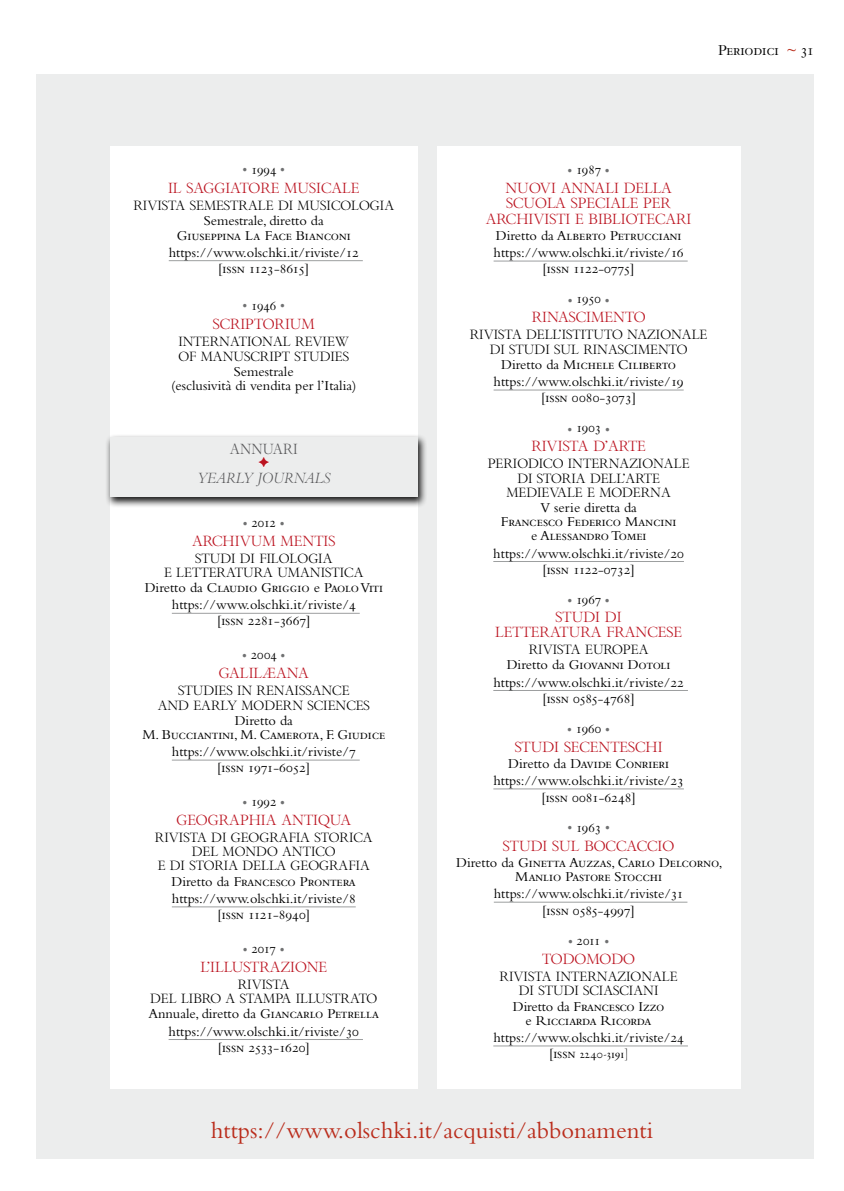
<style>
.page{position:relative;width:844px;height:1191px;background:#fff}
.page>*{position:absolute;margin:0;border:0;box-sizing:border-box;transform-origin:0 0}
.t1{font:24.5px "Bembo Std";color:#ba2c1b}
.t2{font:15.75px "Bembo Std";letter-spacing:-.02em;color:#000}
.t3{font:14.17px/16.6px "Bembo Std";color:#000;text-align:center}
.t4{font:14.17px/15.4px "Bembo Titling MT Std";color:#bb1320;text-align:center}
.t5{font:14.17px/14.2px "Bembo Std";letter-spacing:-.02em;color:#000;text-align:center}
.t6{font:14.17px "Bembo Std";color:#000;scale:.96 1}
.t7{font:14.17px/14.2px "Bembo Std";letter-spacing:-.03em;color:#000;text-align:center}
.t8{font:14.17px "Garamond Premr Pro Disp";color:#000}
.t9{font:italic 14.17px "Bembo Titling MT Std";color:#58585a;scale:.96 1}
.t10{font:14.17px "Bembo Titling MT Std";color:#58585a;scale:.96 1}
.t11{font:12.95px/14.2px "Bembo Titling MT Std";color:#000;text-align:center}
.s1{color:#707172}
.s2{color:#ba2c1b}
.s3{font-family:"Bembo Std"}
</style>
<div class="page">
<div style="left:37px;top:74px;width:777px;height:1084px;background:#eceded"></div>
<div style="left:437px;top:146px;width:303px;height:942px;background:#fff"></div>
<hr style="left:493px;top:261px;width:194px;height:1px;background:#9c9e9f">
<hr style="left:493px;top:390px;width:190px;height:1px;background:#9c9e9f">
<hr style="left:493px;top:561px;width:190px;height:1px;background:#9c9e9f">
<hr style="left:493px;top:690px;width:194px;height:1px;background:#9c9e9f">
<hr style="left:493px;top:788px;width:190px;height:1px;background:#9c9e9f">
<hr style="left:493px;top:902px;width:194px;height:1px;background:#9c9e9f">
<hr style="left:493px;top:1045px;width:194px;height:1px;background:#9c9e9f">
<div style="left:110px;top:146px;width:307px;height:942px;background:#fff"></div>
<hr style="left:169px;top:260px;width:194px;height:1px;background:#9c9e9f">
<hr style="left:172px;top:613px;width:187px;height:1px;background:#9c9e9f">
<hr style="left:172px;top:760px;width:187px;height:1px;background:#9c9e9f">
<hr style="left:172px;top:906px;width:183px;height:1px;background:#9c9e9f">
<hr style="left:168px;top:1039px;width:195px;height:1px;background:#9c9e9f">
<div style="left:105px;top:434px;width:322px;height:74px;background:#000;opacity:.91"></div>
<div style="left:110px;top:437px;width:307px;height:59px;background:#eceded"></div>
<svg style="left:258px;top:457px;width:11px;height:11px"></svg>
<p class="t6" style="left:242px;top:161px;width:46px"><span class="s1">•</span> 1994 <span class="s1">•</span></p>
<p class="t4" style="left:168px;top:180px;width:193px">IL SAGGIATORE MUSICALE</p>
<p class="t11" style="left:133px;top:198px;width:262px">RIVISTA SEMESTRALE DI MUSICOLOGIA</p>
<p class="t3" style="left:177px;top:213px;width:175px;line-height:14.2px">Semestrale, diretto da<br>Giuseppina La Face Bianconi</p>
<p class="t3" style="left:169px;top:244px;width:191px;line-height:15.9px">https://www.olschki.it/riviste/12 [Issn 1123-8615]</p>
<p class="t6" style="left:242px;top:297px;width:46px"><span class="s1">•</span> 1946 <span class="s1">•</span></p>
<p class="t4" style="left:213px;top:316px;width:104px">SCRIPTORIUM</p>
<p class="t11" style="left:178px;top:334px;width:172px;text-align:left">INTERNATIONAL REVIEW<br>OF MANUSCRIPT STUDIES</p>
<p class="t3" style="left:171px;top:364px;width:187px;line-height:14.2px">Semestrale<br>(esclusività di vendita per l’Italia)</p>
<p class="t10" style="left:230px;top:441px;width:72px">ANNUARI</p>
<p class="t9" style="left:197px;top:469px;width:140px">YEARLY JOURNALS</p>
<p class="t6" style="left:243px;top:514px;width:45px"><span class="s1">•</span> 2012 <span class="s1">•</span></p>
<p class="t4" style="left:192px;top:533px;width:145px">ARCHIVUM MENTIS</p>
<p class="t11" style="left:164px;top:551px;width:201px">STUDI DI FILOLOGIA<br>E LETTERATURA UMANISTICA</p>
<p class="t3" style="left:145px;top:579px;width:240px">Diretto da Claudio Griggio e Paolo Viti https://www.olschki.it/riviste/4<br>[issn 2281-3667]</p>
<p class="t6" style="left:242px;top:646px;width:46px"><span class="s1">•</span> 2004 <span class="s1">•</span></p>
<p class="t4" style="left:219px;top:665px;width:92px">GALILÆANA</p>
<p class="t11" style="left:158px;top:683px;width:214px">STUDIES IN RENAISSANCE<br>AND EARLY MODERN SCIENCES</p>
<p class="t5" style="left:142px;top:713px;width:244px">Diretto da<br>M. Bucciantini, M. Camerota, F. Giudice</p>
<p class="t3" style="left:172px;top:743px;width:185px;line-height:15.9px">https://www.olschki.it/riviste/7 [issn 1971-6052]</p>
<p class="t6" style="left:242px;top:793px;width:46px"><span class="s1">•</span> 1992 <span class="s1">•</span></p>
<p class="t4" style="left:176px;top:812px;width:176px">GEOGRAPHIA ANTIQUA</p>
<p class="t11" style="left:155px;top:830px;width:219px">RIVISTA DI GEOGRAFIA STORICA<br>DEL MONDO ANTICO<br>E DI STORIA DELLA GEOGRAFIA</p>
<p class="t3" style="left:171px;top:872px;width:186px">Diretto da Francesco Prontera https://www.olschki.it/riviste/8 [issn 1121-8940]</p>
<p class="t6" style="left:243px;top:940px;width:45px"><span class="s1">•</span> 2017 <span class="s1">•</span></p>
<p class="t4" style="left:200px;top:959px;width:128px">L’ILLUSTRAZIONE</p>
<p class="t11" style="left:150px;top:977px;width:229px">RIVISTA<br>DEL LIBRO A STAMPA ILLUSTRATO</p>
<p class="t3" style="left:148px;top:1005px;width:232px">Annuale, diretto da Giancarlo Petrella https://www.olschki.it/riviste/30<br>[issn 2533-1620]</p>
<p class="t2" style="left:717px;top:41px;width:98px">Periodici <span class="s2">~</span> 31</p>
<p class="t6" style="left:567px;top:161px;width:46px"><span class="s1">•</span> 1987 <span class="s1">•</span></p>
<p class="t4" style="left:485px;top:180px;width:207px">NUOVI ANNALI DELLA<br>SCUOLA SPECIALE PER<br>ARCHIVISTI E BIBLIOTECARI</p>
<p class="t3" style="left:493px;top:227px;width:191px">Diretto da Alberto Petrucciani https://www.olschki.it/riviste/16 [Issn 1122-0775]</p>
<p class="t6" style="left:567px;top:290px;width:45px"><span class="s1">•</span> 1950 <span class="s1">•</span></p>
<p class="t4" style="left:531px;top:309px;width:115px">RINASCIMENTO</p>
<p class="t11" style="left:469px;top:328px;width:239px">RIVISTA DELL’ISTITUTO NAZIONALE<br>DI STUDI SUL RINASCIMENTO</p>
<p class="t3" style="left:493px;top:356px;width:191px">Diretto da Michele Ciliberto https://www.olschki.it/riviste/19 [issn 0080-3073]</p>
<p class="t6" style="left:567px;top:419px;width:46px"><span class="s1">•</span> 1903 <span class="s1">•</span></p>
<p class="t4" style="left:531px;top:438px;width:116px">RIVISTA D’ARTE</p>
<p class="t11" style="left:487px;top:457px;width:203px">PERIODICO INTERNAZIONALE<br>DI STORIA DELL’ARTE<br>MEDIEVALE E MODERNA</p>
<p class="t5" style="left:501px;top:500px;width:177px">V serie diretta da<br>Francesco Federico Mancini e Alessandro Tomei</p>
<p class="t3" style="left:493px;top:545px;width:192px;line-height:15.9px">https://www.olschki.it/riviste/20 [issn 1122-0732]</p>
<p class="t6" style="left:567px;top:591px;width:46px"><span class="s1">•</span> 1967 <span class="s1">•</span></p>
<p class="t4" style="left:495px;top:609px;width:188px;line-height:14.9px">STUDI DI<br>LETTERATURA FRANCESE</p>
<p class="t11" style="left:528px;top:642px;width:121px">RIVISTA EUROPEA</p>
<p class="t3" style="left:493px;top:656px;width:192px">Diretto da Giovanni Dotoli https://www.olschki.it/riviste/22 [Issn 0585-4768]</p>
<p class="t6" style="left:567px;top:720px;width:46px"><span class="s1">•</span> 1960 <span class="s1">•</span></p>
<p class="t4" style="left:514px;top:739px;width:149px">STUDI SECENTESCHI</p>
<p class="t3" style="left:493px;top:754px;width:192px">Diretto da Davide Conrieri https://www.olschki.it/riviste/23 [issn 0081-6248]</p>
<p class="t6" style="left:567px;top:819px;width:46px"><span class="s1">•</span> 1963 <span class="s1">•</span></p>
<p class="t4" style="left:503px;top:838px;width:173px">STUDI SUL BOCCACCIO</p>
<p class="t5" style="left:456px;top:855px;width:268px">Diretto da Ginetta Auzzas, Carlo Delcorno,<br>Manlio Pastore Stocchi</p>
<p class="t3" style="left:493px;top:885px;width:191px">https://www.olschki.it/riviste/31 [issn 0585-4997]</p>
<p class="t6" style="left:568px;top:932px;width:44px"><span class="s1">•</span> 2011 <span class="s1">•</span></p>
<p class="t4" style="left:542px;top:951px;width:94px">TODOMODO</p>
<p class="t11" style="left:499px;top:969px;width:179px">RIVISTA INTERNAZIONALE<br>DI STUDI SCIASCIANI</p>
<p class="t7" style="left:512px;top:998px;width:153px">Diretto da Francesco Izzo e Ricciarda Ricorda</p>
<p class="t3" style="left:493px;top:1029px;width:192px">https://www.olschki.it/riviste/24</p>
<p class="t8" style="left:549px;top:1046px;width:81px"><span class="s3">[issn</span> 2240-3191]</p>
<h1 class="t1" style="left:211px;top:1116px;width:443px">https://www.olschki.it/acquisti/abbonamenti</h1>
</div>
